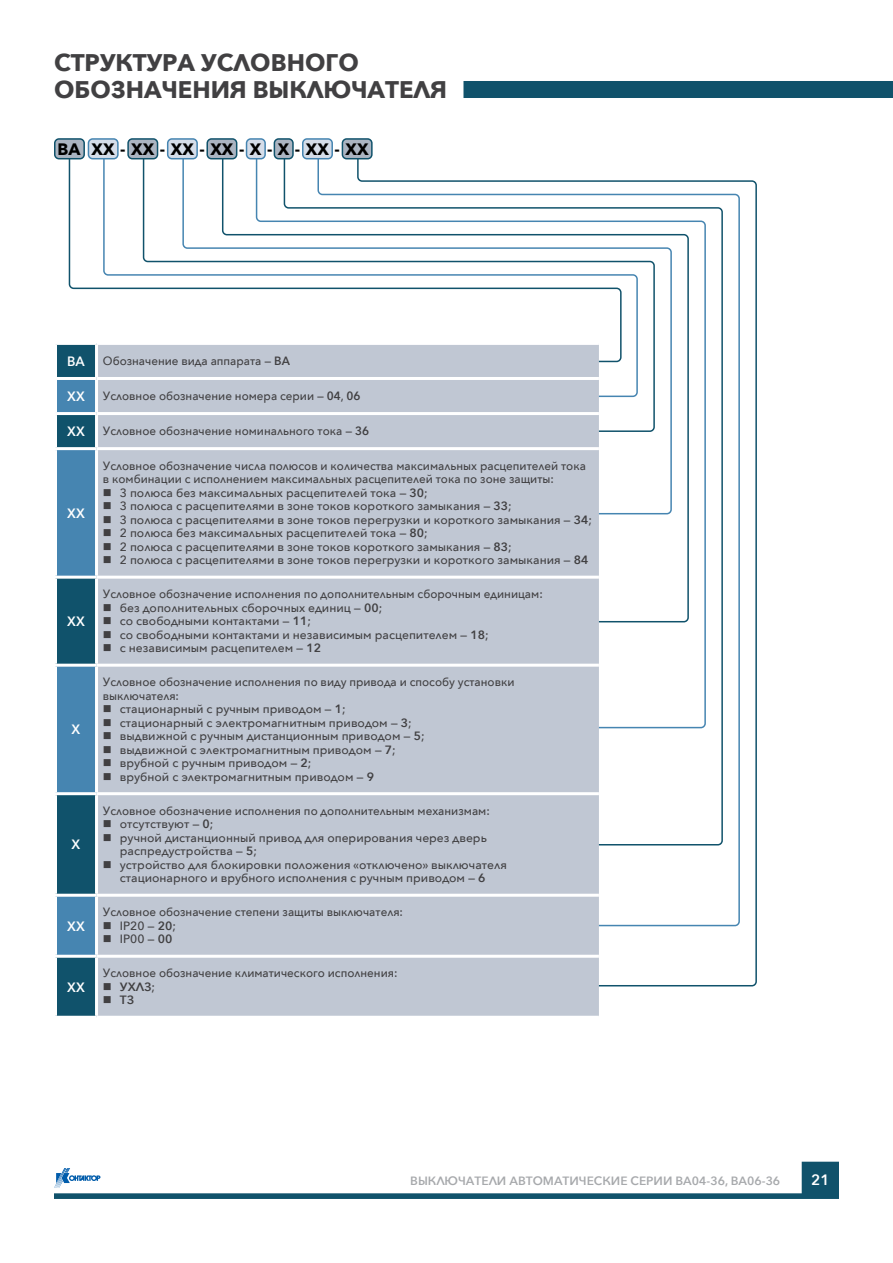
<style>
.page{position:relative;width:893px;height:1263px;background:#fff}
.page>*{position:absolute;margin:0;border:0;box-sizing:border-box;transform-origin:0 0}
.t1{font:700 24px/27px "Avenir Next";color:#414042}
.t2{font:700 16.5px "Avenir Next";color:#000}
.t3{font:600 15px "Avenir Next";color:#fff}
.t4{font:600 13.5px "Avenir Next";color:#fff;scale:.96 1}
.t5{font:500 12px/13.5px "Avenir Next";color:#414042;scale:.96 1}
.t6{font:500 12px "Avenir Next";color:#414042}
.t7{font:600 12px "Avenir Next";color:#a7a9ac}
.s1{font-weight:600}
</style>
<div class="page">
<svg style="left:54px;top:1162px;width:785px;height:37px"></svg>
<svg style="left:599px;top:180px;width:158px;height:807px"></svg>
<svg style="left:599px;top:180px;width:142px;height:747px"></svg>
<svg style="left:599px;top:180px;width:125px;height:666px"></svg>
<svg style="left:599px;top:180px;width:108px;height:549px"></svg>
<svg style="left:599px;top:180px;width:91px;height:443px"></svg>
<svg style="left:599px;top:180px;width:74px;height:335px"></svg>
<svg style="left:599px;top:180px;width:57px;height:253px"></svg>
<svg style="left:599px;top:180px;width:40px;height:218px"></svg>
<svg style="left:68px;top:157px;width:554px;height:206px"></svg>
<div style="left:168px;top:139px;width:29px;height:20px;background:#d5dde9;border-radius:4px"></div>
<div style="left:167px;top:138px;width:31px;height:21px;border:2px solid #4685b1;border-radius:4px"></div>
<div style="left:303px;top:139px;width:29px;height:20px;background:#d5dde9;border-radius:4px"></div>
<div style="left:302px;top:138px;width:31px;height:21px;border:2px solid #4685b1;border-radius:4px"></div>
<div style="left:247px;top:139px;width:18px;height:20px;background:#d5dde9;border-radius:4px"></div>
<div style="left:246px;top:138px;width:20px;height:21px;border:2px solid #4685b1;border-radius:4px"></div>
<div style="left:88px;top:139px;width:30px;height:20px;background:#d5dde9;border-radius:4px"></div>
<div style="left:88px;top:138px;width:31px;height:21px;border:2px solid #4685b1;border-radius:4px"></div>
<div style="left:128px;top:139px;width:30px;height:20px;background:#abb4c1;border-radius:4px"></div>
<div style="left:127px;top:138px;width:31px;height:21px;border:2px solid #10526b;border-radius:4px"></div>
<div style="left:207px;top:139px;width:30px;height:20px;background:#abb4c1;border-radius:4px"></div>
<div style="left:206px;top:138px;width:31px;height:21px;border:2px solid #10526b;border-radius:4px"></div>
<div style="left:342px;top:139px;width:30px;height:20px;background:#abb4c1;border-radius:4px"></div>
<div style="left:342px;top:138px;width:31px;height:21px;border:2px solid #10526b;border-radius:4px"></div>
<div style="left:274px;top:139px;width:19px;height:20px;background:#abb4c1;border-radius:4px"></div>
<div style="left:274px;top:138px;width:20px;height:21px;border:2px solid #10526b;border-radius:4px"></div>
<div style="left:55px;top:139px;width:29px;height:20px;background:#abb4c1;border-radius:4px"></div>
<div style="left:54px;top:138px;width:31px;height:21px;border:2px solid #10526b;border-radius:4px"></div>
<div style="left:463px;top:81px;width:430px;height:17px;background:#10526b"></div>
<div style="left:98px;top:345px;width:501px;height:671px;background:#c0c7d3"></div>
<svg style="left:57px;top:345px;width:38px;height:671px;background:#2d6d90"></svg>
<hr style="left:54px;top:377px;width:43px;height:3px;background:#fff">
<hr style="left:97px;top:377px;width:502px;height:3px;background:#fff">
<hr style="left:54px;top:412px;width:43px;height:3px;background:#fff">
<hr style="left:97px;top:412px;width:502px;height:3px;background:#fff">
<hr style="left:54px;top:447px;width:43px;height:3px;background:#fff">
<hr style="left:54px;top:576px;width:43px;height:3px;background:#fff">
<hr style="left:97px;top:576px;width:502px;height:3px;background:#fff">
<hr style="left:54px;top:664px;width:43px;height:3px;background:#fff">
<hr style="left:97px;top:664px;width:502px;height:3px;background:#fff">
<hr style="left:54px;top:792px;width:43px;height:3px;background:#fff">
<hr style="left:97px;top:792px;width:502px;height:3px;background:#fff">
<hr style="left:54px;top:894px;width:43px;height:3px;background:#fff">
<hr style="left:97px;top:894px;width:502px;height:3px;background:#fff">
<hr style="left:54px;top:955px;width:43px;height:3px;background:#fff">
<hr style="left:54px;top:342px;width:43px;height:3px;background:#fff">
<hr style="left:97px;top:342px;width:502px;height:3px;background:#fff">
<hr style="left:95px;top:345px;width:3px;height:32px;background:#fff">
<hr style="left:97px;top:955px;width:502px;height:3px;background:#fff">
<hr style="left:97px;top:447px;width:502px;height:3px;background:#fff">
<svg style="left:104px;top:489px;width:7px;height:7px"></svg>
<svg style="left:104px;top:502px;width:7px;height:7px"></svg>
<svg style="left:104px;top:516px;width:7px;height:7px"></svg>
<svg style="left:104px;top:529px;width:7px;height:7px"></svg>
<svg style="left:104px;top:543px;width:7px;height:7px"></svg>
<svg style="left:104px;top:556px;width:7px;height:7px"></svg>
<svg style="left:104px;top:604px;width:7px;height:7px"></svg>
<svg style="left:104px;top:617px;width:7px;height:7px"></svg>
<svg style="left:104px;top:631px;width:7px;height:7px"></svg>
<svg style="left:104px;top:644px;width:7px;height:7px"></svg>
<svg style="left:104px;top:705px;width:7px;height:7px"></svg>
<svg style="left:104px;top:719px;width:7px;height:7px"></svg>
<svg style="left:104px;top:732px;width:7px;height:7px"></svg>
<svg style="left:104px;top:746px;width:7px;height:7px"></svg>
<svg style="left:104px;top:759px;width:7px;height:7px"></svg>
<svg style="left:104px;top:773px;width:7px;height:7px"></svg>
<svg style="left:104px;top:820px;width:7px;height:7px"></svg>
<svg style="left:104px;top:834px;width:7px;height:7px"></svg>
<svg style="left:104px;top:861px;width:7px;height:7px"></svg>
<svg style="left:104px;top:922px;width:7px;height:7px"></svg>
<svg style="left:104px;top:935px;width:7px;height:7px"></svg>
<svg style="left:104px;top:983px;width:7px;height:7px"></svg>
<svg style="left:104px;top:996px;width:7px;height:7px"></svg>
<h1 class="t1" style="left:54px;top:49px;width:395px">СТРУКТУРА УСЛОВНОГО<br>ОБОЗНАЧЕНИЯ ВЫКЛЮЧАТЕЛЯ</h1>
<h2 class="t2" style="left:58px;top:135px;width:312px">ВА ХХ-ХХ-ХХ-ХХ-Х-Х-ХХ-ХХ</h2>
<p class="t4" style="left:67px;top:349px;width:20px">ВА</p>
<p class="t5" style="left:103px;top:353px;width:196px">Обозначение вида аппарата — <span class="s1">ВА</span></p>
<p class="t4" style="left:67px;top:384px;width:20px">ХХ</p>
<p class="t5" style="left:103px;top:388px;width:270px">Условное обозначение номера серии — <span class="s1">04</span>, <span class="s1">06</span></p>
<p class="t4" style="left:67px;top:420px;width:20px">ХХ</p>
<p class="t5" style="left:103px;top:423px;width:279px">Условное обозначение номинального тока — <span class="s1">36</span></p>
<p class="t4" style="left:67px;top:501px;width:20px">ХХ</p>
<p class="t4" style="left:67px;top:610px;width:20px">ХХ</p>
<p class="t4" style="left:72px;top:718px;width:11px">Х</p>
<p class="t4" style="left:72px;top:833px;width:11px">Х</p>
<p class="t4" style="left:67px;top:914px;width:20px">ХХ</p>
<p class="t4" style="left:67px;top:975px;width:20px">ХХ</p>
<p class="t5" style="left:103px;top:458px;width:505px">Условное обозначение числа полюсов и количества максимальных расцепителей тока</p>
<p class="t5" style="left:103px;top:472px;width:471px">в комбинации с исполнением максимальных расцепителей тока по зоне защиты:</p>
<p class="t6" style="left:120px;top:482px;width:309px">3 полюса без максимальных расцепителей тока — <span class="s1">30</span>;</p>
<p class="t6" style="left:120px;top:496px;width:393px">3 полюса с расцепителями в зоне токов короткого замыкания — <span class="s1">33</span>;</p>
<p class="t6" style="left:120px;top:509px;width:474px">3 полюса с расцепителями в зоне токов перегрузки и короткого замыкания — <span class="s1">34</span>;</p>
<p class="t6" style="left:120px;top:523px;width:309px">2 полюса без максимальных расцепителей тока — <span class="s1">80</span>;</p>
<p class="t6" style="left:120px;top:536px;width:393px">2 полюса с расцепителями в зоне токов короткого замыкания — <span class="s1">83</span>;</p>
<p class="t6" style="left:120px;top:550px;width:470px">2 полюса с расцепителями в зоне токов перегрузки и короткого замыкания — <span class="s1">84</span></p>
<p class="t5" style="left:120px;top:587px;width:442px;text-indent:-17px">Условное обозначение исполнения по дополнительным сборочным единицам: без дополнительных сборочных единиц — <span class="s1">00</span>;<br>со свободными контактами — <span class="s1">11</span>;<br>со свободными контактами и независимым расцепителем — <span class="s1">18</span>;<br>с независимым расцепителем — <span class="s1">12</span></p>
<p class="t5" style="left:103px;top:675px;width:430px">Условное обозначение исполнения по виду привода и способу установки</p>
<p class="t5" style="left:103px;top:689px;width:81px">выключателя:</p>
<p class="t6" style="left:120px;top:699px;width:227px">стационарный с ручным приводом — <span class="s1">1</span>;</p>
<p class="t6" style="left:120px;top:712px;width:293px">стационарный с электромагнитным приводом — <span class="s1">3</span>;</p>
<p class="t6" style="left:120px;top:726px;width:306px">выдвижной с ручным дистанционным приводом — <span class="s1">5</span>;</p>
<p class="t6" style="left:120px;top:739px;width:277px">выдвижной с электромагнитным приводом — <span class="s1">7</span>;</p>
<p class="t6" style="left:120px;top:753px;width:193px">врубной с ручным приводом — <span class="s1">2</span>;</p>
<p class="t6" style="left:120px;top:766px;width:256px">врубной с электромагнитным приводом — <span class="s1">9</span></p>
<p class="t5" style="left:120px;top:804px;width:405px;text-indent:-17px">Условное обозначение исполнения по дополнительным механизмам: отсутствуют — <span class="s1">0</span>;<br>ручной дистанционный привод для оперирования через дверь распредустройства — <span class="s1">5</span>;<br>устройство для блокировки положения «отключено» выключателя стационарного и врубного исполнения с ручным приводом — <span class="s1">6</span></p>
<p class="t5" style="left:120px;top:905px;width:296px;text-indent:-17px">Условное обозначение степени защиты выключателя:<br>IP20 — <span class="s1">20</span>;<br>IP00 — <span class="s1">00</span></p>
<p class="t5" style="left:120px;top:966px;width:291px;text-indent:-17px">Условное обозначение климатического исполнения:<br><span class="s1">УХЛЗ</span>;<br><span class="s1">ТЗ</span></p>
<p class="t7" style="left:410px;top:1170px;width:372px">ВЫКЛЮЧАТЕЛИ АВТОМАТИЧЕСКИЕ СЕРИИ ВА04-36, ВА06-36</p>
<p class="t3" style="left:811px;top:1167px;width:20px">21</p>
</div>
